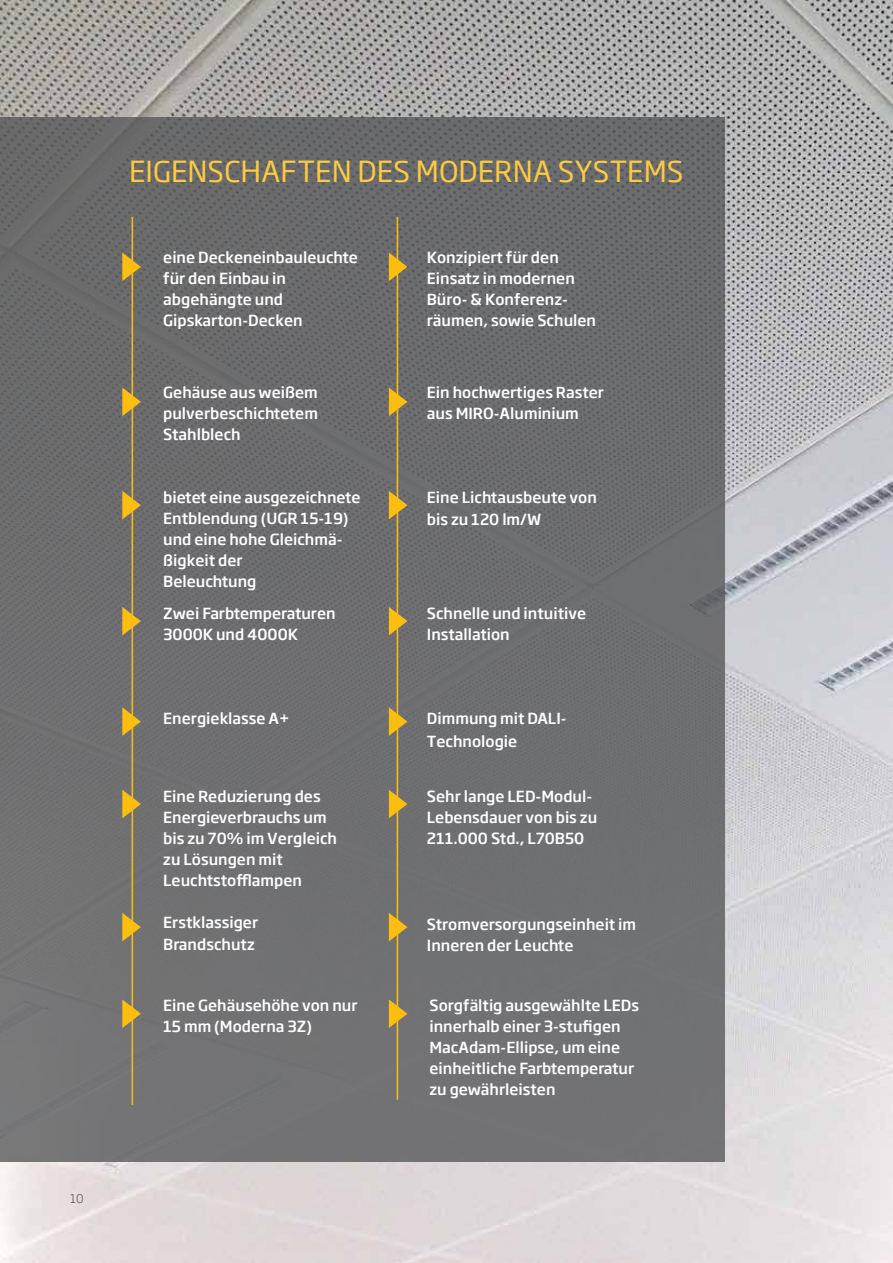
<style>
.page{position:relative;width:893px;height:1263px;background:#fff}
.page>*{position:absolute;margin:0;border:0;box-sizing:border-box;transform-origin:0 0}
.t1{font:28.5px "Soho Gothic Pro";letter-spacing:.005em;color:#fecb40}
.t2{font:500 15px/21px "Soho Gothic Pro";color:#fff}
.t3{font:300 12px "Soho Gothic Pro";color:#58595b}
</style>
<div class="page">
<img style="left:0;top:0;width:893px;height:1263px">
<div style="left:0;top:117px;width:725px;height:1045px;background:#6f6f71"></div>
<svg style="left:122px;top:253px;width:19px;height:28px"></svg>
<svg style="left:122px;top:387px;width:19px;height:29px"></svg>
<svg style="left:122px;top:491px;width:19px;height:28px"></svg>
<svg style="left:122px;top:607px;width:19px;height:28px"></svg>
<svg style="left:122px;top:707px;width:19px;height:29px"></svg>
<svg style="left:122px;top:790px;width:19px;height:28px"></svg>
<svg style="left:122px;top:913px;width:19px;height:28px"></svg>
<svg style="left:122px;top:999px;width:19px;height:29px"></svg>
<svg style="left:389px;top:253px;width:18px;height:28px"></svg>
<svg style="left:389px;top:387px;width:18px;height:29px"></svg>
<svg style="left:389px;top:491px;width:18px;height:28px"></svg>
<svg style="left:389px;top:607px;width:18px;height:28px"></svg>
<svg style="left:389px;top:707px;width:18px;height:29px"></svg>
<svg style="left:389px;top:790px;width:18px;height:28px"></svg>
<svg style="left:389px;top:913px;width:18px;height:28px"></svg>
<svg style="left:389px;top:999px;width:18px;height:29px"></svg>
<hr style="left:397px;top:217px;width:1px;height:883px;background:#febe10">
<hr style="left:132px;top:217px;width:1px;height:888px;background:#febe10">
<p class="t3" style="left:70px;top:1189px;width:15px">10</p>
<h1 class="t1" style="left:129px;top:149px;width:556px">EIGENSCHAFTEN DES MODERNA SYSTEMS</h1>
<p class="t2" style="left:163px;top:246px;width:196px">eine Deckeneinbauleuchte für den Einbau in abgehängte und<br>Gipskarton-Decken</p>
<p class="t2" style="left:163px;top:381px;width:156px;text-align:justify">Gehäuse aus weißem pulverbeschichtetem Stahlblech</p>
<p class="t2" style="left:163px;top:486px;width:199px">bietet eine ausgezeichnete<br>Entblendung (UGR 15-19) und eine hohe Gleichmä&shy;ßigkeit der<br>Beleuchtung</p>
<p class="t2" style="left:163px;top:602px;width:174px">Zwei Farbtemperaturen<br>3000K und 4000K</p>
<p class="t2" style="left:163px;top:707px;width:128px">Energieklasse A+</p>
<p class="t2" style="left:163px;top:784px;width:175px">Eine Reduzierung des<br>Energieverbrauchs um bis zu 70% im Vergleich zu Lösungen mit<br>Leuchtstofflampen</p>
<p class="t2" style="left:163px;top:910px;width:96px;line-height:22.5px">Erstklassiger<br>Brandschutz</p>
<p class="t2" style="left:163px;top:994px;width:196px">Eine Gehäusehöhe von nur<br>15 mm (Moderna 3Z)</p>
<p class="t2" style="left:427px;top:246px;width:171px">Konzipiert für den<br>Einsatz in modernen<br>Büro- &amp; Konferenz&shy;räumen, sowie Schulen</p>
<p class="t2" style="left:427px;top:381px;width:179px">Ein hochwertiges Raster aus MIRO-Aluminium</p>
<p class="t2" style="left:427px;top:485px;width:172px;line-height:22.5px">Eine Lichtausbeute von bis zu 120 lm/W</p>
<p class="t2" style="left:427px;top:602px;width:161px">Schnelle und intuitive<br>Installation</p>
<p class="t2" style="left:427px;top:707px;width:141px;line-height:22.5px">Dimmung mit DALI-<br>Technologie</p>
<p class="t2" style="left:427px;top:784px;width:172px">Sehr lange LED-Modul-<br>Lebensdauer von bis zu<br>211.000 Std., L70B50</p>
<p class="t2" style="left:427px;top:913px;width:211px">Stromversorgungseinheit im<br>Inneren der Leuchte</p>
<p class="t2" style="left:429px;top:994px;width:211px">Sorgfältig ausgewählte LEDs innerhalb einer 3-stufigen<br>MacAdam-Ellipse, um eine einheitliche Farbtemperatur zu gewährleisten</p>
</div>
